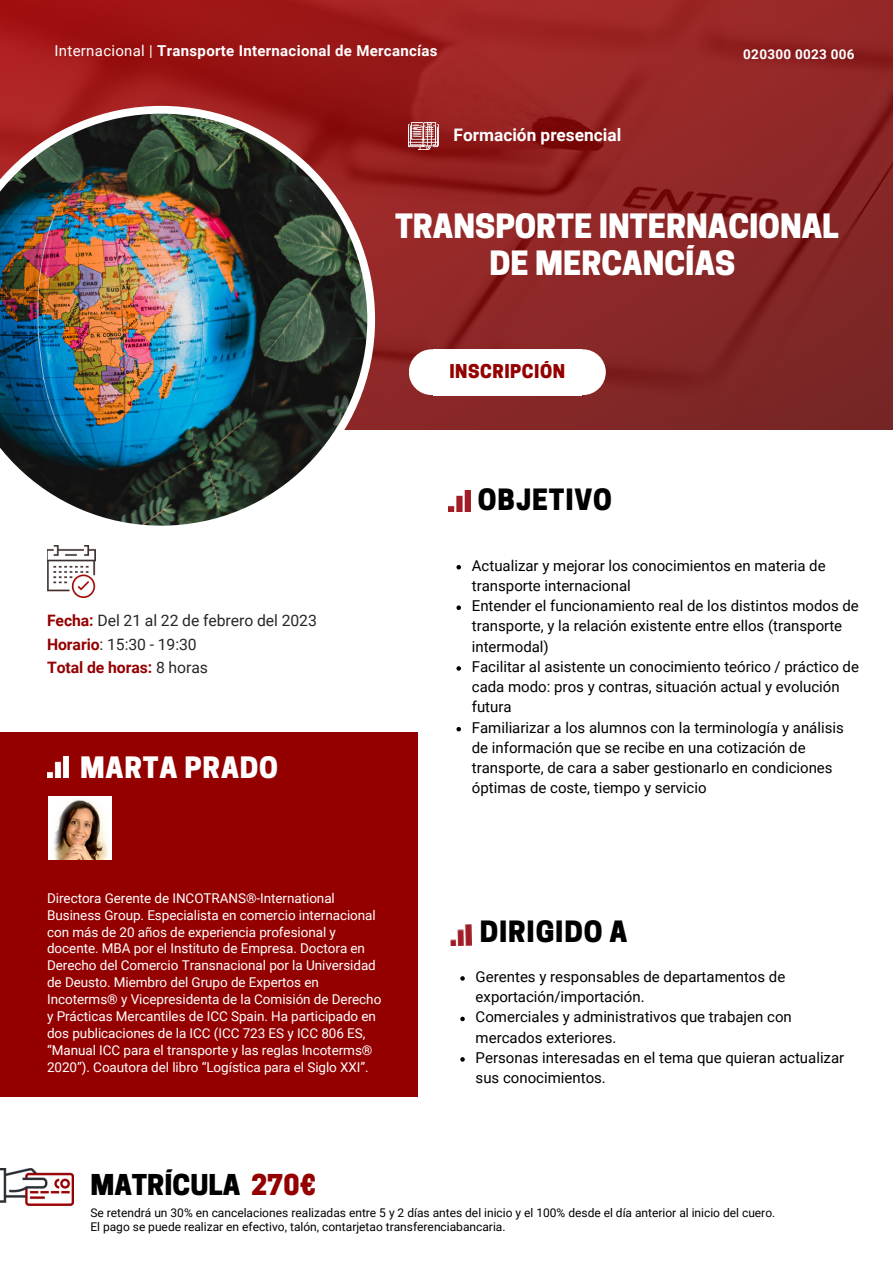
<style>
.page{position:relative;width:893px;height:1264px;background:#fff}
.page>*{position:absolute;margin:0;border:0;box-sizing:border-box;transform-origin:0 0}
.t1{font:800 31.5px/37px "Cooper Hewitt";color:#fff;text-align:center}
.t2{font:800 27.75px "Cooper Hewitt";letter-spacing:.03em;color:#fff}
.t3{font:800 27.6px "Cooper Hewitt";letter-spacing:.03em;color:#000}
.t4{font:800 27px "Cooper Hewitt";color:#000}
.t5{font:800 17.85px "Cooper Hewitt";letter-spacing:.03em;color:#940000}
.t6{font:700 17.25px "Roboto";color:#fff}
.t7{font:15.75px/23.5px "Roboto";letter-spacing:-.005em;color:#272727}
.t8{font:15px/20.2px "Roboto";color:#000}
.t9{font:15px/19px "Roboto";letter-spacing:-.005em;color:#fff}
.t10{font:700 15px "Roboto";letter-spacing:.02em;color:#fff}
.t11{font:13.5px/16.8px "Roboto";letter-spacing:-.005em;color:#fff}
.t12{font:700 13.5px "Roboto";letter-spacing:.02em;color:#fff}
.t13{font:12px/14px "Roboto";color:#000}
.s1{font-weight:400}
.s2{font-weight:700;color:#940000}
.s3{color:#940000}
</style>
<div class="page">
<img style="left:0;top:0;width:892px;height:429px">
<div style="left:409px;top:349px;width:45px;height:46px;background:#fff;border-radius:50%"></div>
<div style="left:433px;top:349px;width:148px;height:46px;background:#fff"></div>
<div style="left:560px;top:349px;width:45px;height:46px;background:#fff;border-radius:50%"></div>
<img style="left:0;top:106px;width:375px;height:420px">
<img style="left:437px;top:122px;width:1px;height:27px">
<img style="left:47px;top:545px;width:48px;height:53px">
<img style="left:0;top:1168px;width:74px;height:37px">
<img style="left:409px;top:122px;width:28px;height:27px">
<svg style="left:456px;top:565px;width:5px;height:4px"></svg>
<svg style="left:456px;top:605px;width:5px;height:5px"></svg>
<svg style="left:456px;top:666px;width:5px;height:4px"></svg>
<svg style="left:456px;top:727px;width:5px;height:4px"></svg>
<img style="left:449px;top:490px;width:21px;height:22px">
<svg style="left:460px;top:976px;width:5px;height:4px"></svg>
<svg style="left:460px;top:1016px;width:5px;height:5px"></svg>
<svg style="left:460px;top:1057px;width:5px;height:4px"></svg>
<img style="left:450px;top:924px;width:22px;height:22px">
<div style="left:0;top:732px;width:417px;height:364px;background:#940000"></div>
<img style="left:47px;top:756px;width:21px;height:21px">
<img style="left:48px;top:796px;width:63px;height:63px">
<p class="t10" style="left:55px;top:43px;width:384px"><span class="s1">Internacional |</span> Transporte Internacional de Mercancías</p>
<p class="t12" style="left:743px;top:46px;width:113px">020300 0023 006</p>
<p class="t6" style="left:453px;top:125px;width:169px">Formación presencial</p>
<h1 class="t1" style="left:395px;top:212px;width:445px">TRANSPORTE INTERNACIONAL<br>DE MERCANCÍAS</h1>
<p class="t5" style="left:449px;top:365px;width:117px">INSCRIPCIÓN</p>
<p class="t7" style="left:47px;top:609px;width:271px"><span class="s2">Fecha:</span> Del 21 al 22 de febrero del 2023<br><span class="s2">Horario</span>: 15:30 - 19:30<br><span class="s2">Total de horas:</span> 8 horas</p>
<h2 class="t2" style="left:80px;top:757px;width:200px">MARTA PRADO</h2>
<p class="t9" style="left:73px;top:884px;width:306px">diam convallis neque.<br>sollicitudin tempor. Phasellus tempus conubia ultricies dictum mauris dapibus praesent, non dictumst leo ac nibh auctor nunc risus, morbi ultrices proin orci diam .<br>lacinia est nullam, quis sed donec quisque ultrices. Congue arcu habitant cursus ridiculus tempus posuere mus metus.<br>dictum lacinia ante varius aliquet vel. Gravida duis luctus phasellus laoreet nam imperdiet</p>
<p class="t11" style="left:47px;top:889px;width:336px">Directora Gerente de INCOTRANS®-International Business Group. Especialista en comercio internacional con más de 20 años de experiencia profesional y docente. MBA por el Instituto de Empresa. Doctora en Derecho del Comercio Transnacional por la Universidad de Deusto. Miembro del Grupo de Expertos en Incoterms® y Vicepresidenta de la Comisión de Derecho y Prácticas Mercantiles de ICC Spain. Ha participado en dos publicaciones de la ICC (ICC 723 ES y ICC 806 ES, “Manual ICC para el transporte y las reglas Incoterms® 2020”). Coautora del libro “Logística para el Siglo XXI”.</p>
<h3 class="t3" style="left:478px;top:489px;width:136px">OBJETIVO</h3>
<p class="t8" style="left:472px;top:555px;width:388px">Actualizar y mejorar los conocimientos en materia de transporte internacional<br>Entender el funcionamiento real de los distintos modos de transporte, y la relación existente entre ellos (transporte intermodal)<br>Facilitar al asistente un conocimiento teórico / práctico de cada modo: pros y contras, situación actual y evolución futura<br>Familiarizar a los alumnos con la terminología y análisis de información que se recibe en una cotización de transporte, de cara a saber gestionarlo en condiciones óptimas de coste, tiempo y servicio</p>
<h3 class="t3" style="left:480px;top:921px;width:149px">DIRIGIDO A</h3>
<p class="t8" style="left:475px;top:966px;width:370px">Gerentes y responsables de departamentos de exportación/importación.<br>Comerciales y administrativos que trabajen con mercados exteriores.<br>Personas interesadas en el tema que quieran actualizar sus conocimientos.</p>
<h3 class="t4" style="left:90px;top:1174px;width:227px">MATRÍCULA <span class="s3">270€</span></h3>
<p class="t13" style="left:90px;top:1206px;width:686px">Se retendrá un 30% en cancelaciones realizadas entre 5 y 2 días antes del inicio y el 100% desde el día anterior al inicio del cuero.<br>El pago se puede realizar en efectivo, talón, contarjetao transferenciabancaria.</p>
</div>
